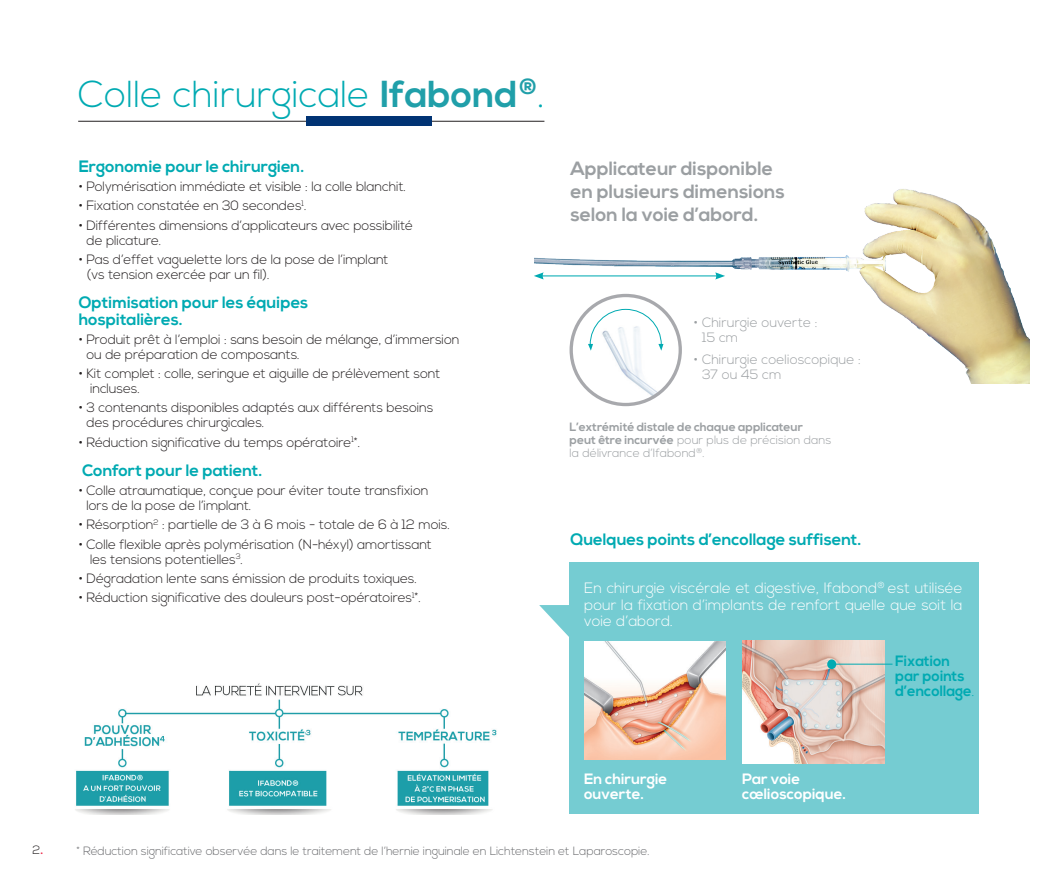
<style>
.page{position:relative;width:1057px;height:893px;background:#fff}
.page>*{position:absolute;margin:0;border:0;box-sizing:border-box;transform-origin:0 0}
.t1{font:300 37.5px "Nexa";color:#00aab2}
.t2{font:700 19.2px/22.8px "Nexa";color:#9b9fa2}
.t3{font:700 16.5px/16.5px "Nexa";color:#00aab2}
.t4{font:300 15px/16.5px "Nexa";color:#fff;text-align:justify}
.t5{font:700 15px/15px "Nexa";color:#fff}
.t6{font:700 15px/15px "Nexa";color:#00aab2}
.t7{font:300 13.5px/15px "Nexa";letter-spacing:-.01em;color:#231f20}
.t8{font:300 13.5px/15px "Nexa";color:#9b9fa2}
.t9{font:700 12px/13.2px "Nexa";color:#9b9fa2}
.t10{font:300 12px "Nexa";letter-spacing:-.01em;color:#6c6d70}
.t11{font:300 12px "Nexa";color:#231f20}
.s1{font-weight:700;color:#ee2e4e}
.s2{font-weight:700;color:#209fa9}
.s3{font-weight:300}
</style>
<div class="page">
<img style="left:534px;top:189px;width:495px;height:194px">
<hr style="left:541px;top:275px;width:176px;height:1px;background:#00aab2">
<svg style="left:534px;top:272px;width:10px;height:7px"></svg>
<svg style="left:715px;top:272px;width:10px;height:7px"></svg>
<img style="left:571px;top:295px;width:109px;height:109px;border-radius:55px">
<div style="left:569px;top:294px;width:113px;height:112px;border:3px solid #a8a9ad;border-radius:50%"></div>
<svg style="left:588px;top:309px;width:75px;height:42px"></svg>
<div style="left:569px;top:563px;width:409px;height:251px;background:#75ccd2"></div>
<img style="left:584px;top:641px;width:141px;height:118px">
<img style="left:743px;top:640px;width:141px;height:124px">
<svg style="left:539px;top:605px;width:30px;height:32px"></svg>
<hr style="left:830px;top:664px;width:62px;height:1px;background:#00aab2">
<div style="left:827px;top:659px;width:9px;height:10px;background:#00aab2;border-radius:50%"></div>
<img style="left:75px;top:683px;width:422px;height:131px">
<hr style="left:78px;top:121px;width:466px;height:1px;background:#231f20">
<div style="left:307px;top:117px;width:125px;height:9px;background:#013374"></div>
<p class="t11" style="left:33px;top:843px;width:12px">2<span class="s1">.</span></p>
<h1 class="t1" style="left:78px;top:72px;width:468px">Colle chirurgicale <span class="s2">Ifabond</span><sup>®</sup>.</h1>
<p class="t3" style="left:79px;top:159px;width:227px">Ergonomie pour le chirurgien.</p>
<p class="t7" style="left:79px;top:180px;width:329px">• Polymérisation immédiate et visible : la colle blanchit.</p>
<p class="t7" style="left:79px;top:199px;width:229px">• Fixation constatée en 30 secondes<sup>1</sup>.</p>
<p class="t7" style="left:86px;top:218px;width:328px;text-indent:-8px">• Différentes dimensions d’applicateurs avec possibilité de plicature.</p>
<p class="t7" style="left:86px;top:252px;width:303px;text-indent:-8px">• Pas d’effet vaguelette lors de la pose de l’implant (vs tension exercée par un fil).</p>
<p class="t3" style="left:79px;top:295px;width:231px">Optimisation pour les équipes hospitalières.</p>
<p class="t7" style="left:86px;top:332px;width:374px;text-indent:-8px">• Produit prêt à l’emploi : sans besoin de mélange, d’immersion ou de préparation de composants.</p>
<p class="t7" style="left:90px;top:367px;width:352px;text-indent:-11px">• Kit complet : colle, seringue et aiguille de prélèvement sont incluses.</p>
<p class="t7" style="left:86px;top:401px;width:348px;text-indent:-8px">• 3 contenants disponibles adaptés aux différents besoins des procédures chirurgicales.</p>
<p class="t7" style="left:79px;top:435px;width:283px">• Réduction significative du temps opératoire<sup>1</sup>*.</p>
<p class="t3" style="left:82px;top:463px;width:182px">Confort pour le patient.</p>
<p class="t7" style="left:86px;top:484px;width:343px;text-indent:-8px">• Colle atraumatique, conçue pour éviter toute transfixion lors de la pose de l’implant.</p>
<p class="t7" style="left:79px;top:518px;width:373px">• Résorption<sup>2</sup> : partielle de 3 à 6 mois - totale de 6 à 12 mois.</p>
<p class="t7" style="left:90px;top:537px;width:343px;text-indent:-11px">• Colle flexible après polymérisation (N-héxyl) amortissant les tensions potentielles<sup>3</sup>.</p>
<p class="t7" style="left:79px;top:571px;width:340px">• Dégradation lente sans émission de produits toxiques.</p>
<p class="t7" style="left:79px;top:591px;width:344px">• Réduction significative des douleurs post-opératoires<sup>1</sup>*.</p>
<h2 class="t2" style="left:570px;top:158px;width:216px">Applicateur disponible en plusieurs dimensions selon la voie d’abord.</h2>
<p class="t8" style="left:702px;top:315px;width:117px;text-indent:-8px">• Chirurgie ouverte :<br>15 cm</p>
<p class="t8" style="left:702px;top:352px;width:160px;text-indent:-8px">• Chirurgie coelioscopique :<br>37 ou 45 cm</p>
<p class="t9" style="left:569px;top:421px;width:263px">L’extrémité distale de chaque applicateur peut être incurvée <span class="s3">pour plus de précision dans la délivrance d’Ifabond</span><sup>®</sup><span class="s3">.</span></p>
<p class="t3" style="left:570px;top:531px;width:292px">Quelques points d’encollage suffisent.</p>
<p class="t4" style="left:584px;top:580px;width:380px">En chirurgie viscérale et digestive, Ifabond<sup>®</sup> est utilisée pour la fixation d’implants de renfort quelle que soit la voie d’abord.</p>
<p class="t6" style="left:895px;top:654px;width:81px">Fixation par points d’encollage<span class="s3">.</span></p>
<p class="t5" style="left:584px;top:772px;width:85px">En chirurgie ouverte.</p>
<p class="t5" style="left:742px;top:772px;width:105px">Par voie cœlioscopique.</p>
<p class="t10" style="left:77px;top:844px;width:574px">* Réduction significative observée dans le traitement de l’hernie inguinale en Lichtenstein et Laparoscopie.</p>
</div>
